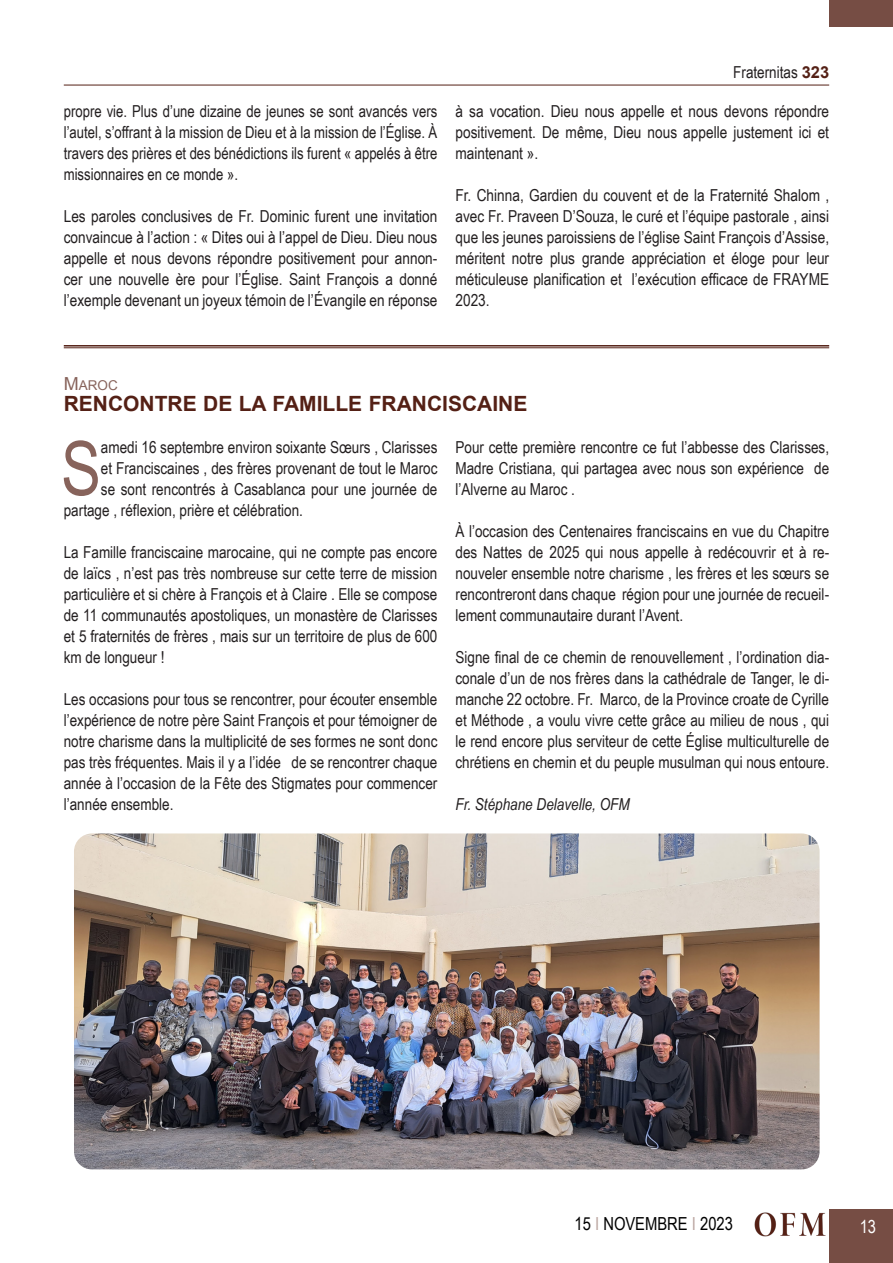
<style>
.page{position:relative;width:893px;height:1263px;background:#fff}
.page>*{position:absolute;margin:0;border:0;box-sizing:border-box;transform-origin:0 0}
.Testo_normal{font:75.15px "Arial Narrow";color:#87635b}
.Titolo{font:700 21px "Arial";color:#542015}
.t1{font:18px "Arial Narrow";color:#000}
.t2{font:18px "Arial Narrow";color:#fff}
.Testo_normal-2{font:16.5px/21px "Arial Narrow";color:#231f20;text-align:justify}
.Testo_normal-3{font:italic 16.5px "Arial Narrow";color:#231f20}
.Titolo_piccolo{font:13.5px "Arial";color:#87635b}
.s1{font-family:"Arial";font-weight:700;color:#542015}
.s2{font-size:18px}
.s3{color:#bba6a1}
</style>
<div class="page">
<div style="left:829px;top:1209px;width:64px;height:54px;background:#764d44"></div>
<hr style="left:64px;top:85px;width:765px;height:1px;background:#542015">
<div style="left:829px;top:0;width:64px;height:27px;background:#764d44"></div>
<img style="left:755px;top:1212px;width:71px;height:24px">
<hr style="left:64px;top:345px;width:765px;height:2px;background:#542015">
<hr style="left:64px;top:347px;width:765px;height:1px;background:#542015">
<img style="left:74px;top:833px;width:746px;height:336px">
<p class="Testo_normal-2" style="left:64px;top:100px;width:375px">propre vie. Plus d’une dizaine de jeunes se sont avancés vers l’autel, s’offrant à la mission de Dieu et à la mission de l’Église. À travers des prières et des bénédictions ils furent « appelés à être missionnaires en ce monde ».</p>
<p class="Testo_normal-2" style="left:64px;top:205px;width:375px">Les paroles conclusives de Fr. Dominic furent une invitation convaincue à l’action : « Dites oui à l’appel de Dieu. Dieu nous appelle et nous devons répondre positivement pour annon&shy;cer une nouvelle ère pour l’Église. Saint François a donné l’exemple devenant un joyeux témoin de l’Évangile en réponse</p>
<p class="Testo_normal-2" style="left:733px;top:61px;width:97px">Fraternitas <span class="s1">323</span></p>
<p class="Testo_normal-2" style="left:455px;top:100px;width:375px">à sa vocation. Dieu nous appelle et nous devons répondre positivement. De même, Dieu nous appelle justement ici et maintenant ».</p>
<p class="Testo_normal-2" style="left:455px;top:184px;width:375px">Fr. Chinna, Gardien du couvent et de la Fraternité Shalom , avec Fr. Praveen D’Souza, le curé et l’équipe pastorale , ainsi que les jeunes paroissiens de l’église Saint François d’Assise, méritent notre plus grande appréciation et éloge pour leur méticuleuse planification et l’exécution efficace de FRAYME 2023.</p>
<p class="Titolo_piccolo" style="left:64px;top:376px;width:45px"><span class="s2">M</span>AROC</p>
<p class="Titolo" style="left:64px;top:390px;width:465px">RENCONTRE DE LA FAMILLE FRANCISCAINE</p>
<p class="Testo_normal" style="left:61px;top:413px;width:41px">S</p>
<p class="Testo_normal-2" style="left:101px;top:436px;width:338px">amedi 16 septembre environ soixante Sœurs , Clarisses</p>
<p class="Testo_normal-2" style="left:455px;top:436px;width:375px">Pour cette première rencontre ce fut l’abbesse des Clarisses, Madre Cristiana, qui partagea avec nous son expérience de l’Alverne au Maroc .</p>
<p class="Testo_normal-2" style="left:455px;top:520px;width:375px">À l’occasion des Centenaires franciscains en vue du Chapitre des Nattes de 2025 qui nous appelle à redécouvrir et à re&shy;nouveler ensemble notre charisme , les frères et les sœurs se rencontreront dans chaque région pour une journée de recueil&shy;lement communautaire durant l’Avent.</p>
<p class="Testo_normal-2" style="left:455px;top:646px;width:375px">Signe final de ce chemin de renouvellement , l’ordination dia&shy;conale d’un de nos frères dans la cathédrale de Tanger, le di&shy;manche 22 octobre. Fr. Marco, de la Province croate de Cyrille et Méthode , a voulu vivre cette grâce au milieu de nous , qui le rend encore plus serviteur de cette Église multiculturelle de chrétiens en chemin et du peuple musulman qui nous entoure.</p>
<p class="Testo_normal-3" style="left:455px;top:793px;width:176px">Fr. Stéphane Delavelle, OFM</p>
<p class="Testo_normal-2" style="left:101px;top:457px;width:338px">et Franciscaines , des frères provenant de tout le Maroc</p>
<p class="Testo_normal-2" style="left:101px;top:478px;width:338px">se sont rencontrés à Casablanca pour une journée de</p>
<p class="Testo_normal-2" style="left:64px;top:499px;width:241px">partage , réflexion, prière et célébration.</p>
<p class="Testo_normal-2" style="left:64px;top:541px;width:375px">La Famille franciscaine marocaine, qui ne compte pas encore de laïcs , n’est pas très nombreuse sur cette terre de mission particulière et si chère à François et à Claire . Elle se compose de 11 communautés apostoliques, un monastère de Clarisses et 5 fraternités de frères , mais sur un territoire de plus de 600 km de longueur !</p>
<p class="Testo_normal-2" style="left:64px;top:688px;width:375px">Les occasions pour tous se rencontrer, pour écouter ensemble l’expérience de notre père Saint François et pour témoigner de notre charisme dans la multiplicité de ses formes ne sont donc pas très fréquentes. Mais il y a l’idée de se rencontrer chaque année à l’occasion de la Fête des Stigmates pour commencer l’année ensemble.</p>
<p class="t1" style="left:575px;top:1210px;width:160px">15 <span class="s3">I</span> NOVEMBRE <span class="s3">I</span> 2023</p>
<p class="t2" style="left:860px;top:1213px;width:18px">13</p>
</div>
